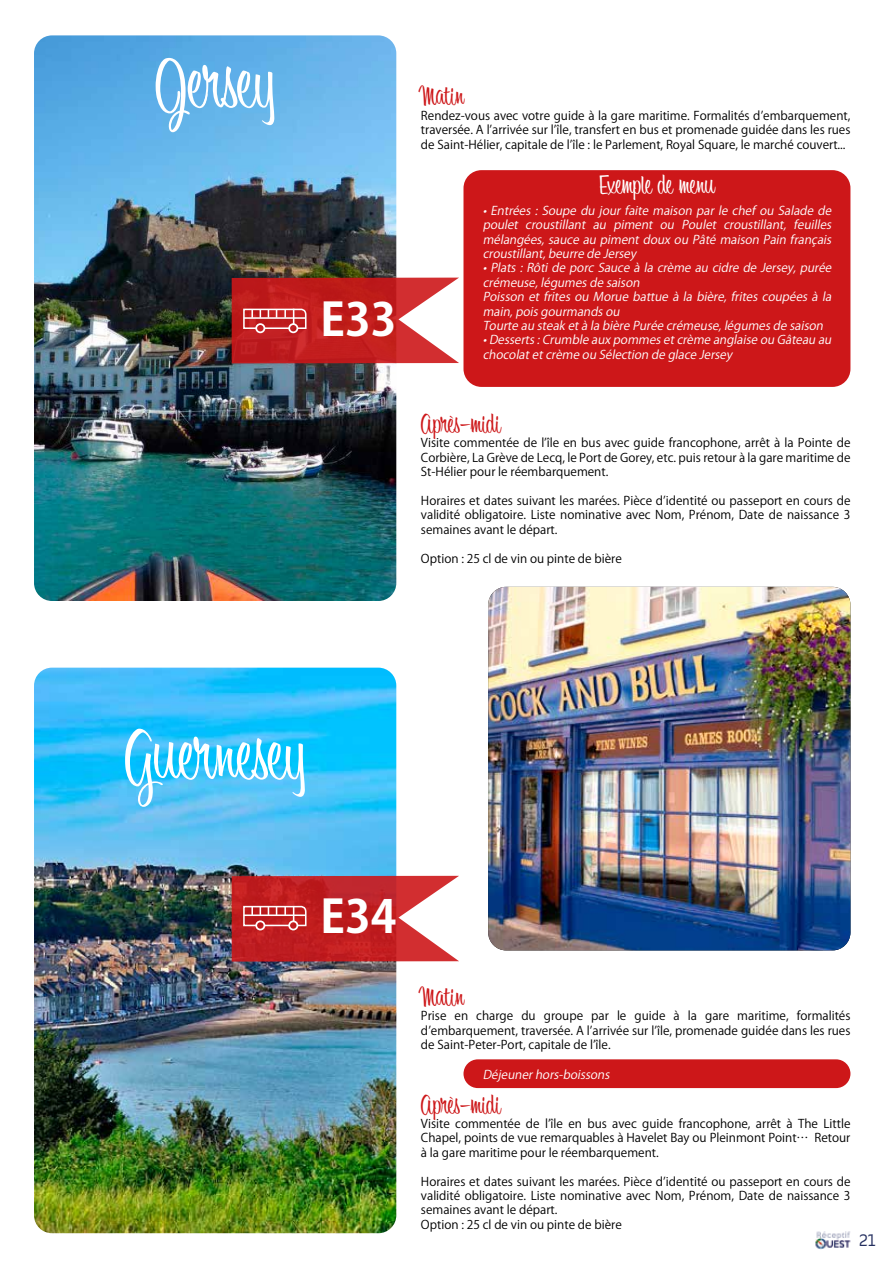
<style>
.page{position:relative;width:893px;height:1263px;background:#fff}
.page>*{position:absolute;margin:0;border:0;box-sizing:border-box;transform-origin:0 0}
.t1{font:72px "Bounce Script";color:#fff}
.t2{font:700 45px "Koz Go Pr 6 N";color:#fff}
.t3{font:27px "Bounce Script";color:#cd1719}
.t4{font:27px "Bounce Script";letter-spacing:-.005em;color:#fff}
.t5{font:16.5px "Diavlo";color:#242f5f;scale:.9 1}
.t6{font:12px/14.4px "Koz Go Pr 6 N";color:#000;text-align:justify}
.t7{font:italic 12px/14.4px "Koz Go Pr 6 N";color:#fff}
</style>
<div class="page">
<img style="left:815px;top:1231px;width:36px;height:19px">
<div style="left:463px;top:170px;width:387px;height:217px;background:#cd1719;border-radius:18px"></div>
<div style="left:463px;top:1059px;width:387px;height:29px;background:#cd1719;border-radius:14px"></div>
<img style="left:34px;top:35px;width:362px;height:566px">
<img style="left:34px;top:668px;width:362px;height:565px">
<img style="left:488px;top:587px;width:362px;height:363px">
<svg style="left:232px;top:278px;width:227px;height:85px;background:#cc4243"></svg>
<svg style="left:232px;top:876px;width:227px;height:85px;background:#cc4346"></svg>
<h1 class="t1" style="left:155px;top:43px;width:122px">Jersey</h1>
<h2 class="t2" style="left:320px;top:294px;width:77px">E33</h2>
<h3 class="t3" style="left:421px;top:81px;width:45px">Matin</h3>
<p class="t6" style="left:421px;top:108px;width:431px">Rendez-vous avec votre guide à la gare maritime. Formalités d’embarquement, traversée. A l’arrivée sur l’île, transfert en bus et promenade guidée dans les rues de Saint-Hélier, capitale de l’île : le Parlement, Royal Square, le marché couvert...</p>
<h3 class="t4" style="left:599px;top:170px;width:118px">Exemple de menu</h3>
<p class="t7" style="left:483px;top:203px;width:354px;text-align:justify">•Entrées:Soupedu jourfaitemaison parlechefou Saladede poulet croustillant au piment ou Poulet croustillant, feuilles mélangées,sauceau pimentdouxou Pâtémaison Pain français croustillant,beurredeJersey</p>
<p class="t7" style="left:483px;top:261px;width:354px">•Plats:RôtideporcSauceàlacrèmeau cidredeJersey,purée crémeuse,légumesdesaison<br>Poisson etfritesou Moruebattueàlabière,fritescoupéesàla main,poisgourmandsou<br>Tourteau steaketàlabièrePuréecrémeuse,légumesdesaison</p>
<p class="t7" style="left:483px;top:333px;width:354px">•Desserts:Crumbleauxpommesetcrèmeanglaiseou Gâteau au chocolatetcrèmeou Sélection deglaceJersey</p>
<h3 class="t3" style="left:421px;top:408px;width:81px">Après-midi</h3>
<p class="t6" style="left:421px;top:436px;width:431px">Visite commentée de l’île en bus avec guide francophone, arrêt à la Pointe de Corbière, La Grève de Lecq, le Port de Gorey, etc. puis retour à la gare maritime de St-Hélier pour le réembarquement.</p>
<p class="t6" style="left:421px;top:494px;width:431px">Horaires et dates suivant les marées. Pièce d’identité ou passeport en cours de validité obligatoire. Liste nominative avec Nom, Prénom, Date de naissance 3 semaines avant le départ.</p>
<p class="t6" style="left:421px;top:551px;width:202px">Option : 25 cl de vin ou pinte de bière</p>
<h1 class="t1" style="left:124px;top:715px;width:183px">Guernesey</h1>
<h2 class="t2" style="left:320px;top:891px;width:77px">E34</h2>
<h3 class="t3" style="left:421px;top:981px;width:45px">Matin</h3>
<p class="t6" style="left:421px;top:1009px;width:431px">Prise en charge du groupe par le guide à la gare maritime, formalités d’embarquement, traversée. A l’arrivée sur l’île, promenade guidée dans les rues de Saint-Peter-Port, capitale de l’île.</p>
<p class="t7" style="left:483px;top:1067px;width:132px">Déjeunerhors-boissons</p>
<h3 class="t3" style="left:421px;top:1089px;width:81px">Après-midi</h3>
<p class="t6" style="left:421px;top:1117px;width:431px">Visite commentée de l’île en bus avec guide francophone, arrêt à The Little Chapel, points de vue remarquables à Havelet Bay ou Pleinmont Point… Retour à la gare maritime pour le réembarquement.</p>
<p class="t6" style="left:421px;top:1174px;width:431px;text-align:left">Horaires et dates suivant les marées. Pièce d’identité ou passeport en cours de validité obligatoire. Liste nominative avec Nom, Prénom, Date de naissance 3 semaines avant le départ.<br>Option : 25 cl de vin ou pinte de bière</p>
<h3 class="t5" style="left:859px;top:1229px;width:20px">21</h3>
</div>
